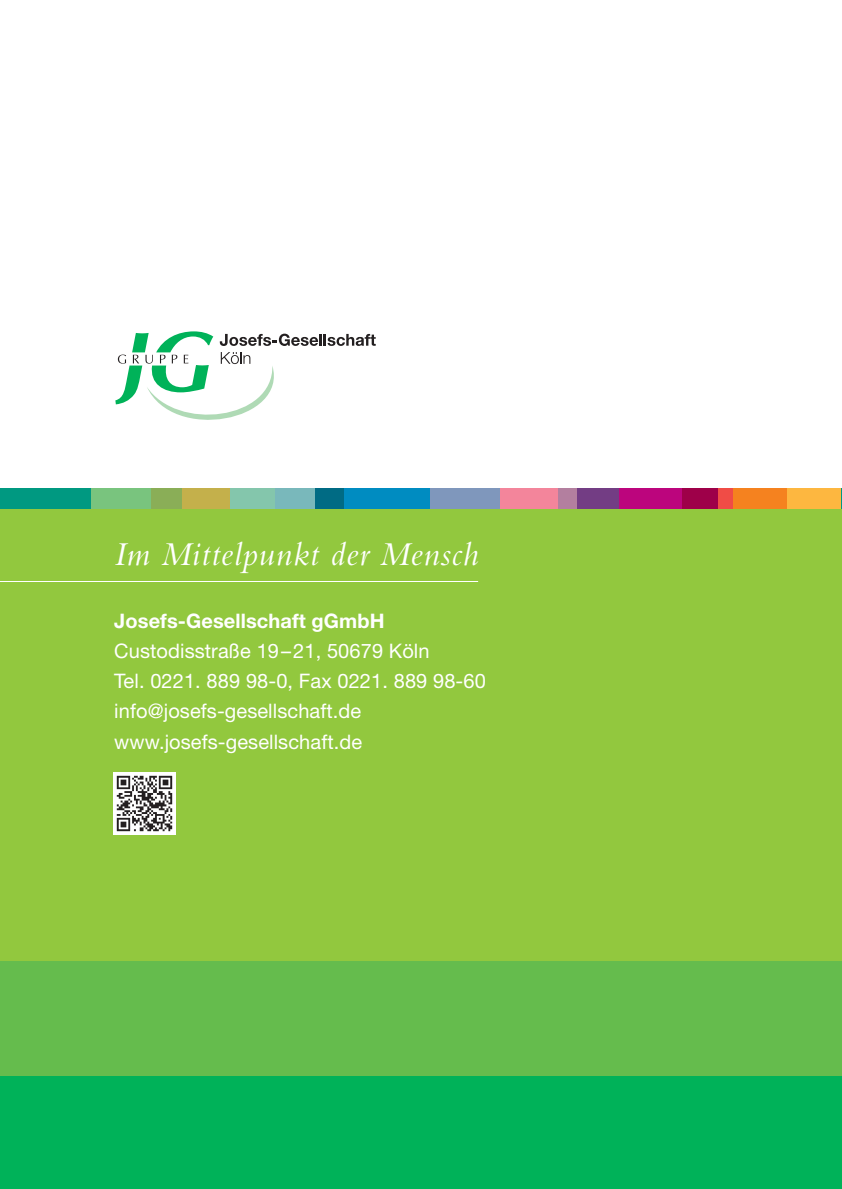
<style>
.page{position:relative;width:842px;height:1189px;background:#fff}
.page>*{position:absolute;margin:0;border:0;box-sizing:border-box;transform-origin:0 0}
.t1{font:italic 34.8px "Bembo";letter-spacing:.025em;color:#fff}
.t2{font:20px/30px "Helvetica Neue";letter-spacing:.005em;color:#fff}
.t3{font:700 20px "Helvetica Neue";letter-spacing:.005em;color:#fff}
</style>
<div class="page">
<div style="left:0;top:502px;width:841px;height:613px;background:#92c83e"></div>
<svg style="left:115px;top:331px;width:260px;height:89px"></svg>
<div style="left:0;top:1075px;width:841px;height:113px;background:#00b259"></div>
<div style="left:0;top:961px;width:841px;height:114px;background:#65bc4d"></div>
<div style="left:827px;top:488px;width:14px;height:20px;background:#fdb740"></div>
<div style="left:731px;top:488px;width:108px;height:20px;background:#fdb740"></div>
<div style="left:678px;top:488px;width:108px;height:20px;background:#f5821f"></div>
<div style="left:624px;top:488px;width:108px;height:20px;background:#f04c46"></div>
<div style="left:609px;top:488px;width:108px;height:20px;background:#9e0049"></div>
<div style="left:573px;top:488px;width:108px;height:20px;background:#bc057d"></div>
<div style="left:510px;top:488px;width:108px;height:20px;background:#733d84"></div>
<div style="left:468px;top:488px;width:108px;height:20px;background:#b37f9f"></div>
<div style="left:449px;top:488px;width:108px;height:20px;background:#f3859b"></div>
<div style="left:391px;top:488px;width:108px;height:20px;background:#7f97bc"></div>
<div style="left:321px;top:488px;width:108px;height:20px;background:#008cc1"></div>
<div style="left:205px;top:488px;width:138px;height:20px;background:#006b84"></div>
<div style="left:178px;top:488px;width:136px;height:20px;background:#79b8bb"></div>
<div style="left:147px;top:488px;width:127px;height:20px;background:#84c6ac"></div>
<div style="left:121px;top:488px;width:108px;height:20px;background:#c4b04b"></div>
<div style="left:74px;top:488px;width:108px;height:20px;background:#8aae57"></div>
<div style="left:43px;top:488px;width:108px;height:20px;background:#79c47e"></div>
<div style="left:0;top:488px;width:90px;height:20px;background:#009981"></div>
<img style="left:114px;top:772px;width:61px;height:62px">
<hr style="left:0;top:581px;width:478px;height:1px;background:#fff">
<h1 class="t1" style="left:114px;top:541px;width:366px">Im Mittelpunkt der Mensch</h1>
<p class="t3" style="left:114px;top:614px;width:272px">Josefs-Gesellschaft gGmbH</p>
<p class="t2" style="left:114px;top:638px;width:373px">Custodisstraße 19–21, 50679 Köln<br>Tel. 0221. 889 98-0, Fax 0221. 889 98-60 info@josefs-gesellschaft.de www.josefs-gesellschaft.de</p>
</div>
